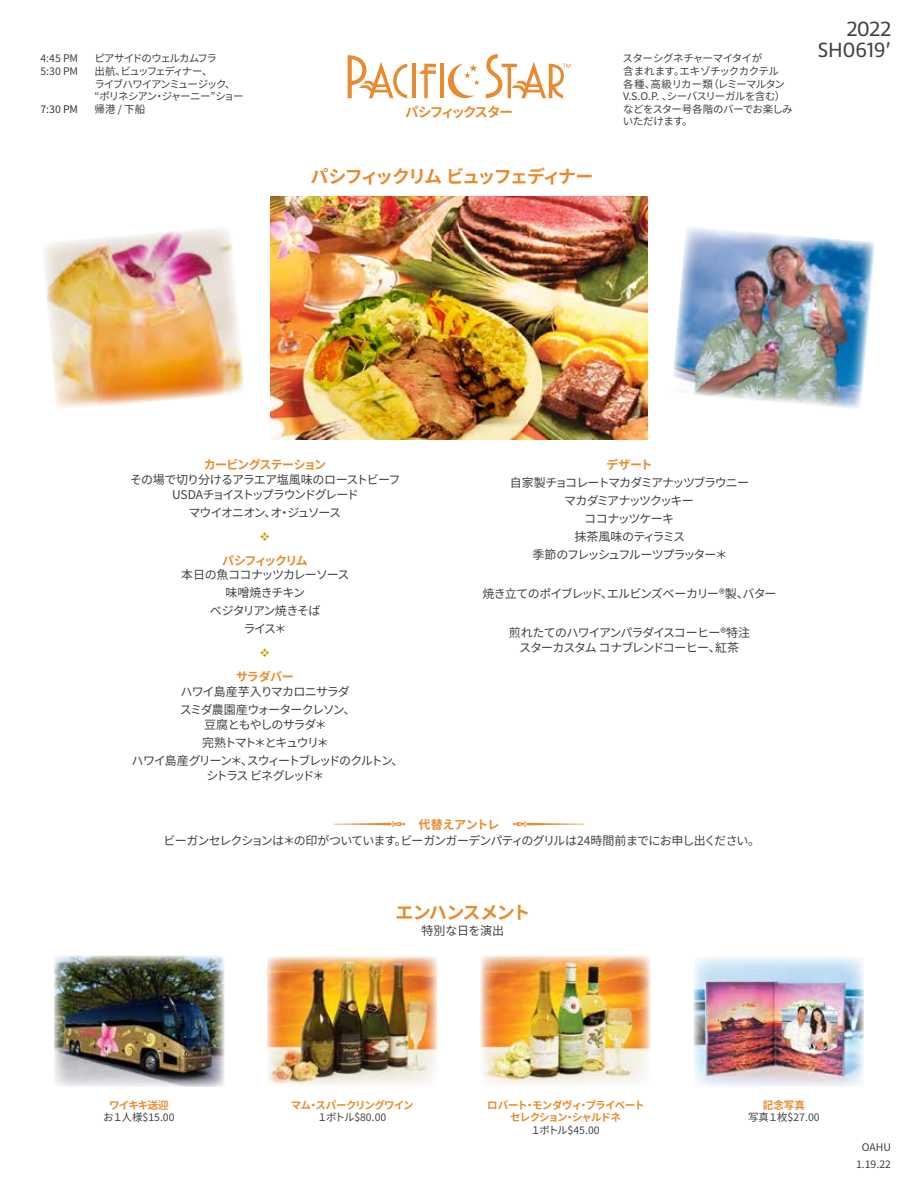
<style>
.page{position:relative;width:918px;height:1188px;background:#fff}
.page>*{position:absolute;margin:0;border:0;box-sizing:border-box;transform-origin:0 0}
.t1{font:21px/21px "Ingra";color:#414042;text-align:right}
.t2{font:700 18px "Source Han Sans JP";letter-spacing:-.095em;color:#e88b30}
.t3{font:700 18px "Source Han Sans JP";letter-spacing:-.07em;color:#e88b30}
.t4{font:700 13.5px "Source Han Sans JP";letter-spacing:-.125em;color:#e88b30}
.t5{font:12px/18px "Source Han Sans JP";letter-spacing:-.085em;color:#414042;text-align:center}
.t6{font:12px "Source Han Sans JP";letter-spacing:-.065em;color:#414042}
.t7{font:12px/18px "Source Han Sans JP";letter-spacing:-.11em;color:#414042;text-align:center}
.t8{font:700 12px "Source Han Sans JP";letter-spacing:-.055em;color:#e88b30}
.t9{font:12px "Source Han Sans JP";letter-spacing:-.105em;color:#414042}
.t10{font:12px "Source Han Sans JP";letter-spacing:-.145em;color:#414042}
.t11{font:700 12px "Source Han Sans JP";letter-spacing:-.13em;color:#e88b30}
.t12{font:700 12px "Source Han Sans JP";letter-spacing:-.035em;color:#e88b30}
.t13{font:12px "Source Han Sans JP";letter-spacing:-.01em;color:#414042}
.t14{font:10.5px/12.6px "Source Han Sans JP";letter-spacing:-.055em;color:#404040}
.t15{font:10.5px/16.5px "Source Han Sans JP";letter-spacing:-.105em;color:#414042;text-align:center}
.t16{font:700 10.5px/12.6px "Source Han Sans JP";letter-spacing:-.075em;color:#e88b30;text-align:center}
.t17{font:10.5px/12.6px "Source Han Sans JP";letter-spacing:-.125em;color:#414042}
.t18{font:10.5px "Source Han Sans JP";color:#373534}
</style>
<div class="page">
<svg style="left:334px;top:821px;width:71px;height:6px"></svg>
<svg style="left:513px;top:821px;width:71px;height:6px"></svg>
<svg style="left:447px;top:64px;width:33px;height:34px"></svg>
<hr style="left:412px;top:64px;width:4px;height:34px;background:#e88b30">
<svg style="left:419px;top:64px;width:17px;height:34px"></svg>
<hr style="left:440px;top:64px;width:4px;height:34px;background:#e88b30">
<svg style="left:348px;top:55px;width:59px;height:43px"></svg>
<svg style="left:486px;top:54px;width:84px;height:45px"></svg>
<img style="left:270px;top:197px;width:378px;height:243px">
<img style="left:673px;top:227px;width:201px;height:182px">
<img style="left:44px;top:228px;width:200px;height:180px">
<img style="left:481px;top:956px;width:170px;height:129px">
<img style="left:694px;top:957px;width:170px;height:129px">
<img style="left:54px;top:956px;width:170px;height:131px">
<img style="left:267px;top:957px;width:170px;height:128px">
<p class="t15" style="left:40px;top:50px;width:39px">4:45 PM</p>
<p class="t15" style="left:95px;top:50px;width:124px">ピアサイドのウェルカムフラ</p>
<p class="t15" style="left:40px;top:63px;width:39px">5:30 PM</p>
<p class="t17" style="left:95px;top:65px;width:151px">出航、ビュッフェディナー、<br>ライブハワイアンミュージック、<br>“ポリネシアン・ジャーニー”ショー</p>
<p class="t18" style="left:40px;top:103px;width:39px">7:30 PM</p>
<p class="t18" style="left:95px;top:103px;width:52px">帰港 / 下船</p>
<p class="t4" style="left:405px;top:104px;width:109px">パシフィックスター</p>
<h2 class="t2" style="left:310px;top:166px;width:285px">パシフィックリム ビュッフェディナー</h2>
<p class="t14" style="left:623px;top:52px;width:172px">スターシグネチャーマイタイが<br>含まれます。エキゾチックカクテル<br>各種、高級リカー類（レミーマルタン<br>V.S.O.P. 、シーバスリーガルを含む）などをスター号各階のバーでお楽しみいただけます。</p>
<h1 class="t1" style="left:818px;top:20px;width:75px">2022<br>SH0619’</h1>
<p class="t8" style="left:204px;top:458px;width:124px">カービングステーション</p>
<p class="t5" style="left:130px;top:472px;width:272px;line-height:15px">その場で切り分けるアラエア塩風味のローストビーフ<br>USDAチョイストップラウンドグレード</p>
<p class="t9" style="left:189px;top:506px;width:154px">マウイオニオン、オ・ジュソース</p>
<p class="t11" style="left:222px;top:554px;width:87px">パシフィックリム</p>
<p class="t5" style="left:181px;top:566px;width:170px">本日の魚ココナッツカレーソース味噌焼きチキン<br>ベジタリアン焼きそば<br>ライス＊</p>
<p class="t8" style="left:236px;top:670px;width:59px">サラダバー</p>
<p class="t5" style="left:180px;top:682px;width:177px;text-align:left">ハワイ島産芋入りマカロニサラダスミダ農園産ウォータークレソン、</p>
<p class="t7" style="left:132px;top:715px;width:273px">豆腐ともやしのサラダ＊<br>完熟トマト＊とキュウリ＊<br>ハワイ島産グリーン＊、スウィートブレッドのクルトン、</p>
<p class="t10" style="left:206px;top:768px;width:119px">シトラス ビネグレッド＊</p>
<p class="t8" style="left:607px;top:458px;width:47px">デザート</p>
<p class="t5" style="left:510px;top:474px;width:241px">自家製チョコレートマカダミアナッツブラウニーマカダミアナッツクッキー<br>ココナッツケーキ<br>抹茶風味のティラミス<br>季節のフレッシュフルーツプラッター＊</p>
<p class="t5" style="left:482px;top:585px;width:296px">焼き立てのポイブレッド、エルビンズベーカリー®製、バター</p>
<p class="t5" style="left:509px;top:625px;width:243px;line-height:15px">煎れたてのハワイアンパラダイスコーヒー®特注スターカスタム コナブレンドコーヒー、紅茶</p>
<p class="t12" style="left:419px;top:818px;width:82px">代替えアントレ</p>
<p class="t6" style="left:164px;top:834px;width:598px">ビーガンセレクションは＊の印がついています。ビーガンガーデンパティのグリルは24時間前までにお申し出ください。</p>
<h2 class="t3" style="left:395px;top:902px;width:136px">エンハンスメント</h2>
<p class="t13" style="left:422px;top:924px;width:84px">特別な日を演出</p>
<p class="t16" style="left:109px;top:1099px;width:61px">ワイキキ送迎</p>
<p class="t15" style="left:103px;top:1110px;width:73px">お１人様$15.00</p>
<p class="t16" style="left:291px;top:1099px;width:124px">マム・スパークリングワイン</p>
<p class="t15" style="left:317px;top:1110px;width:71px">１ボトル$80.00</p>
<p class="t16" style="left:487px;top:1099px;width:159px">ロバート・モンダヴィ・プライベートセレクション・シャルドネ</p>
<p class="t15" style="left:530px;top:1122px;width:71px">１ボトル$45.00</p>
<p class="t16" style="left:763px;top:1099px;width:43px">記念写真</p>
<p class="t15" style="left:748px;top:1110px;width:73px">写真１枚$27.00</p>
<p class="t15" style="left:856px;top:1139px;width:36px">OAHU<br>1.19.22</p>
</div>
